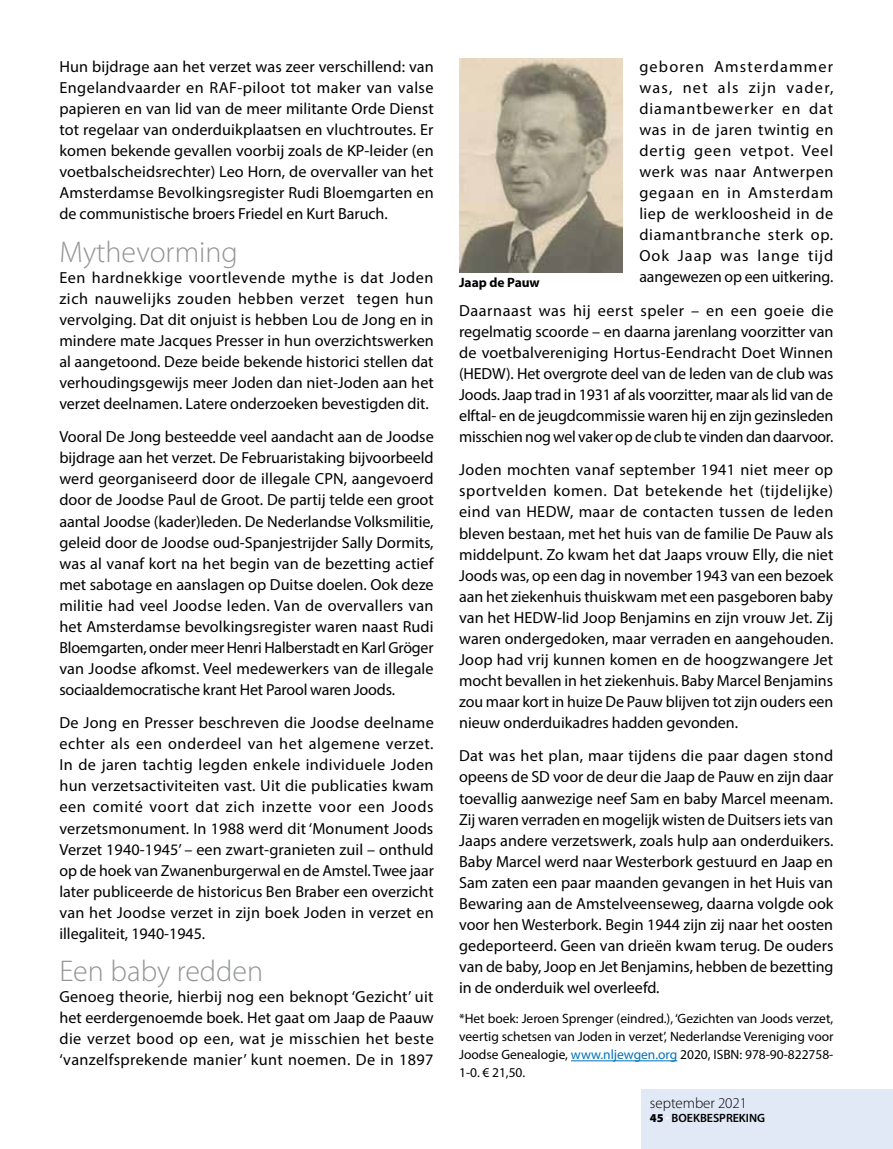
<style>
.page{position:relative;width:893px;height:1149px;background:#fff}
.page>*{position:absolute;margin:0;border:0;box-sizing:border-box;transform-origin:0 0}
.t1{font:300 30px "Myriad Pro";color:#939598}
.t2{font:16.05px/21px "Myriad Pro";color:#000;text-align:justify}
.t3{font:300 15px "Myriad Pro";color:#000}
.t4{font:13.5px/18px "Myriad Pro";color:#000;text-align:justify}
.t5{font:700 13.5px "Myriad Pro";color:#000}
.t6{font:600 12px "Myriad Pro";color:#000}
.s1{color:#0072bc}
.s2{font-weight:900}
.s3{font-weight:900;color:#fff}
</style>
<div class="page">
<hr style="left:571px;top:1060px;width:106px;height:1px;background:#0072bc">
<img style="left:459px;top:58px;width:163px;height:214px">
<div style="left:641px;top:1089px;width:252px;height:59px;background:#e1e8f6"></div>
<p class="t2" style="left:59px;top:55px;width:376px">Hun bijdrage aan het verzet was zeer verschillend: van Engelandvaarder en RAF-piloot tot maker van valse papieren en van lid van de meer militante Orde Dienst tot regelaar van onderduikplaatsen en vluchtroutes. Er komen bekende gevallen voorbij zoals de KP-leider (en voetbalscheidsrechter) Leo Horn, de overvaller van het Amsterdamse Bevolkingsregister Rudi Bloemgarten en de communistische broers Friedel en Kurt Baruch.</p>
<h1 class="t1" style="left:59px;top:233px;width:180px">Mythevorming</h1>
<p class="t2" style="left:59px;top:266px;width:376px">Een hardnekkige voortlevende mythe is dat Joden zich nauwelijks zouden hebben verzet tegen hun vervolging. Dat dit onjuist is hebben Lou de Jong en in mindere mate Jacques Presser in hun overzichtswerken al aangetoond. Deze beide bekende historici stellen dat verhoudingsgewijs meer Joden dan niet-Joden aan het verzet deelnamen. Latere onderzoeken bevestigden dit.</p>
<p class="t2" style="left:59px;top:426px;width:376px">Vooral De Jong besteedde veel aandacht aan de Joodse bijdrage aan het verzet. De Februaristaking bijvoorbeeld werd georganiseerd door de illegale CPN, aangevoerd door de Joodse Paul de Groot. De partij telde een groot aantal Joodse (kader)leden. De Nederlandse Volksmilitie, geleid door de Joodse oud-Spanjestrijder Sally Dormits, was al vanaf kort na het begin van de bezetting actief met sabotage en aanslagen op Duitse doelen. Ook deze militie had veel Joodse leden. Van de overvallers van het Amsterdamse bevolkingsregister waren naast Rudi Bloemgarten, onder meer Henri Halberstadt en Karl Gröger van Joodse afkomst. Veel medewerkers van de illegale sociaaldemocratische krant Het Parool waren Joods.</p>
<p class="t2" style="left:59px;top:712px;width:376px">De Jong en Presser beschreven die Joodse deelname echter als een onderdeel van het algemene verzet.<br>In de jaren tachtig legden enkele individuele Joden hun verzetsactiviteiten vast. Uit die publicaties kwam een comité voort dat zich inzette voor een Joods verzetsmonument. In 1988 werd dit ‘Monument Joods Verzet 1940-1945’ – een zwart-granieten zuil – onthuld op de hoek van Zwanenburgerwal en de Amstel. Twee jaar later publiceerde de historicus Ben Braber een overzicht van het Joodse verzet in zijn boek Joden in verzet en illegaliteit, 1940-1945.</p>
<h1 class="t1" style="left:59px;top:953px;width:205px">Een baby redden</h1>
<p class="t2" style="left:59px;top:985px;width:376px">Genoeg theorie, hierbij nog een beknopt ‘Gezicht’ uit het eerdergenoemde boek. Het gaat om Jaap de Paauw die verzet bood op een, wat je misschien het beste ‘vanzelfsprekende manier’ kunt noemen. De in 1897</p>
<p class="t2" style="left:639px;top:55px;width:196px">geboren Amsterdammer was, net als zijn vader, diamantbewerker en dat was in de jaren twintig en dertig geen vetpot. Veel werk was naar Antwerpen gegaan en in Amsterdam liep de werkloosheid in de diamantbranche sterk op.<br>Ook Jaap was lange tijd aangewezen op een uitkering.</p>
<p class="t2" style="left:459px;top:299px;width:376px">Daarnaast was hij eerst speler – en een goeie die regelmatig scoorde – en daarna jarenlang voorzitter van de voetbalvereniging Hortus-Eendracht Doet Winnen (HEDW). Het overgrote deel van de leden van de club was Joods. Jaap trad in 1931 af als voorzitter, maar als lid van de elftal- en de jeugdcommissie waren hij en zijn gezinsleden misschien nog wel vaker op de club te vinden dan daarvoor.</p>
<p class="t2" style="left:459px;top:459px;width:376px">Joden mochten vanaf september 1941 niet meer op sportvelden komen. Dat betekende het (tijdelijke) eind van HEDW, maar de contacten tussen de leden bleven bestaan, met het huis van de familie De Pauw als middelpunt. Zo kwam het dat Jaaps vrouw Elly, die niet Joods was, op een dag in november 1943 van een bezoek aan het ziekenhuis thuiskwam met een pasgeboren baby van het HEDW-lid Joop Benjamins en zijn vrouw Jet. Zij waren ondergedoken, maar verraden en aangehouden.<br>Joop had vrij kunnen komen en de hoogzwangere Jet mocht bevallen in het ziekenhuis. Baby Marcel Benjamins zou maar kort in huize De Pauw blijven tot zijn ouders een nieuw onderduikadres hadden gevonden.</p>
<p class="t2" style="left:459px;top:745px;width:376px">Dat was het plan, maar tijdens die paar dagen stond opeens de SD voor de deur die Jaap de Pauw en zijn daar toevallig aanwezige neef Sam en baby Marcel meenam.<br>Zij waren verraden en mogelijk wisten de Duitsers iets van Jaaps andere verzetswerk, zoals hulp aan onderduikers.<br>Baby Marcel werd naar Westerbork gestuurd en Jaap en Sam zaten een paar maanden gevangen in het Huis van Bewaring aan de Amstelveenseweg, daarna volgde ook voor hen Westerbork. Begin 1944 zijn zij naar het oosten gedeporteerd. Geen van drieën kwam terug. De ouders van de baby, Joop en Jet Benjamins, hebben de bezetting in de onderduik wel overleefd.</p>
<p class="t4" style="left:459px;top:1009px;width:376px">*Het boek: Jeroen Sprenger (eindred.), ‘Gezichten van Joods verzet, veertig schetsen van Joden in verzet’, Nederlandse Vereniging voor Joodse Genealogie, <span class="s1">www.nljewgen.org</span> 2020, ISBN: 978-90-822758- 1-0. € 21,50.</p>
<p class="t5" style="left:459px;top:274px;width:82px">Jaap de Pauw</p>
<p class="t3" style="left:650px;top:1093px;width:99px">september 2021</p>
<p class="t6" style="left:650px;top:1109px;width:117px"><span class="s2">45</span> <span class="s3">·</span> BOEKBESPREKING</p>
</div>
